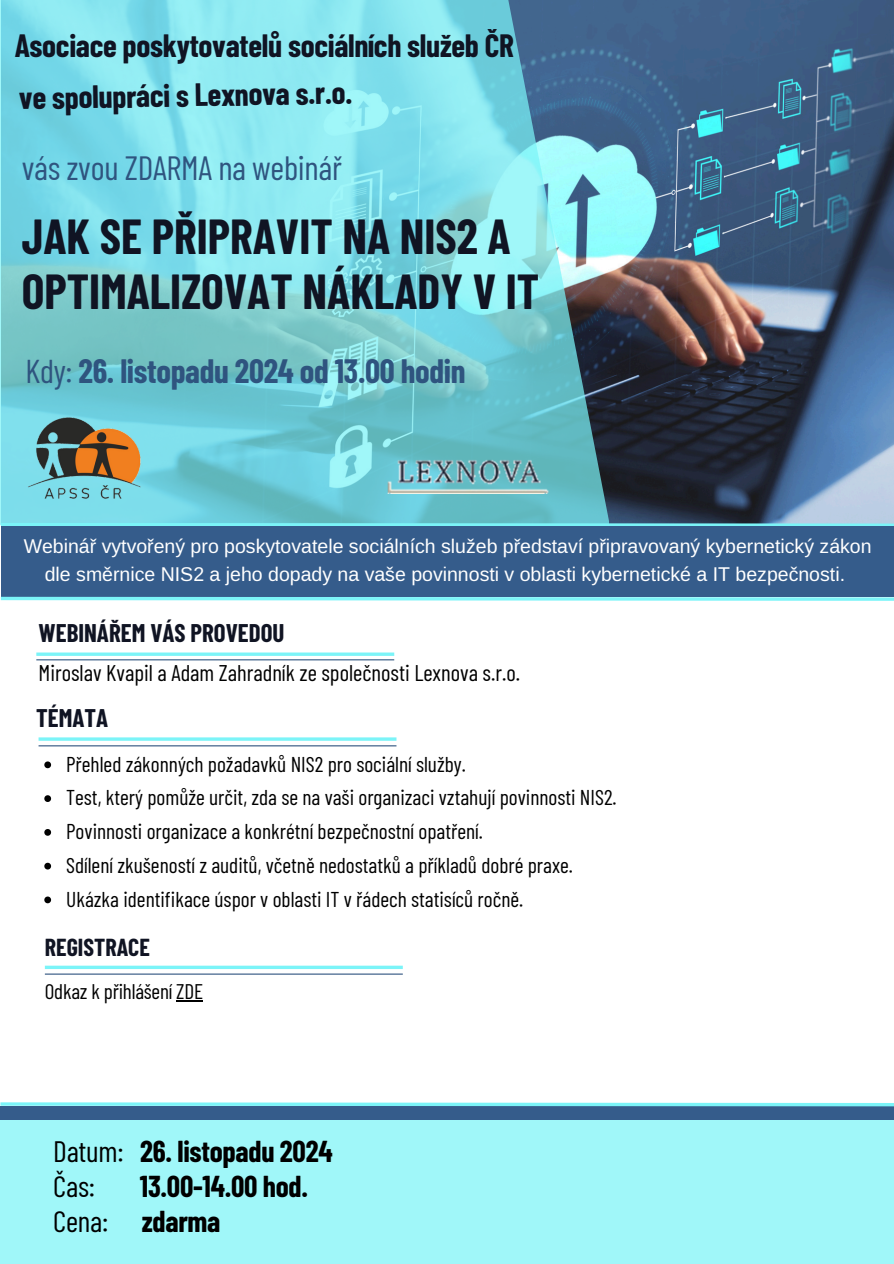
<style>
.page{position:relative;width:894px;height:1264px;background:#fff}
.page>*{position:absolute;margin:0;border:0;box-sizing:border-box;transform-origin:0 0}
.t1{font:700 48px/55.2px "Barlow Condensed";color:#101423}
.t2{font:33.6px "Barlow Condensed";letter-spacing:-.01em;color:#2f547f}
.t3{font:700 33px "Barlow Condensed";letter-spacing:-.01em;color:#2f547f}
.t4{font:700 31.5px "Barlow Condensed";letter-spacing:-.01em;color:#101423}
.t5{font:700 29.55px/35px "Barlow Condensed";letter-spacing:-.01em;color:#000}
.t6{font:700 24.9px "Barlow Condensed";color:#101423}
.t7{font:700 24px "Barlow Condensed";color:#101423}
.t8{font:22.65px "Barlow Condensed";color:#000}
.t9{font:21.45px "Barlow Condensed";color:#000}
.t10{font:21.15px "Barlow Condensed";letter-spacing:-.01em;color:#000}
.t11{font:19.5px/28.2px "Libra Sans";color:#fff;text-align:center}
.s1{font-weight:400}
</style>
<div class="page">
<hr style="left:36px;top:659px;width:358px;height:1px;background:#2f547f">
<svg style="left:36px;top:652px;width:358px;height:4px"></svg>
<img style="left:609px;top:0;width:284px;height:521px">
<svg style="left:0;top:0;width:609px;height:521px"></svg>
<img style="left:22px;top:404px;width:129px;height:104px">
<svg style="left:0;top:521px;width:893px;height:5px"></svg>
<img style="left:380px;top:456px;width:174px;height:37px">
<div style="left:1px;top:526px;width:892px;height:71px;background:#355c8b"></div>
<svg style="left:0;top:596px;width:893px;height:5px"></svg>
<hr style="left:39px;top:737px;width:357px;height:3px;background:#7bf4f8">
<hr style="left:39px;top:745px;width:357px;height:1px;background:#2f547f">
<hr style="left:45px;top:973px;width:357px;height:1px;background:#2f547f">
<svg style="left:45px;top:965px;width:357px;height:4px"></svg>
<div style="left:0;top:1110px;width:893px;height:153px;background:#a0f7f9"></div>
<svg style="left:44px;top:761px;width:7px;height:7px"></svg>
<svg style="left:44px;top:795px;width:7px;height:7px"></svg>
<svg style="left:44px;top:829px;width:7px;height:6px"></svg>
<svg style="left:44px;top:862px;width:7px;height:7px"></svg>
<svg style="left:44px;top:896px;width:7px;height:7px"></svg>
<svg style="left:176px;top:1000px;width:27px;height:1px"></svg>
<div style="left:0;top:1106px;width:893px;height:13px;background:#355c8b"></div>
<svg style="left:0;top:1102px;width:893px;height:5px"></svg>
<p class="t4" style="left:15px;top:26px;width:500px">Asociace poskytovatelů sociálních služeb ČR</p>
<p class="t4" style="left:19px;top:78px;width:334px;rotate:-1deg">ve spolupráci s Lexnova s.r.o.</p>
<p class="t2" style="left:22px;top:147px;width:321px">vás zvou ZDARMA na webinář</p>
<h3 class="t1" style="left:22px;top:207px;width:519px">JAK SE PŘIPRAVIT NA NIS2 A<br>OPTIMALIZOVAT NÁKLADY V IT</h3>
<h5 class="t3" style="left:25px;top:350px;width:441px"><span class="s1">Kdy:</span> 26. listopadu 2024 od 13.00 hodin</h5>
<h6 class="t11" style="left:24px;top:532px;width:849px">Webinář vytvořený pro poskytovatele sociálních služeb představí připravovaný kybernetický zákon dle směrnice NIS2 a jeho dopady na vaše povinnosti v oblasti kybernetické a IT bezpečnosti.</h6>
<h1 class="t6" style="left:39px;top:617px;width:247px">WEBINÁŘEM VÁS PROVEDOU</h1>
<p class="t8" style="left:39px;top:658px;width:483px">Miroslav Kvapil a Adam Zahradník ze společnosti Lexnova s.r.o.</p>
<h2 class="t6" style="left:36px;top:702px;width:73px">TÉMATA</h2>
<h5 class="t9" style="left:66px;top:750px;width:401px">Přehled zákonných požadavků NIS2 pro sociální služby.</h5>
<p class="t9" style="left:66px;top:784px;width:552px">Test, který pomůže určit, zda se na vaši organizaci vztahují povinnosti NIS2.</p>
<p class="t9" style="left:66px;top:817px;width:418px">Povinnosti organizace a konkrétní bezpečnostní opatření.</p>
<p class="t9" style="left:66px;top:851px;width:508px">Sdílení zkušeností z auditů, včetně nedostatků a příkladů dobré praxe.</p>
<p class="t9" style="left:66px;top:885px;width:458px">Ukázka identifikace úspor v oblasti IT v řádech statisíců ročně.</p>
<h3 class="t7" style="left:45px;top:931px;width:106px">REGISTRACE</h3>
<p class="t10" style="left:45px;top:978px;width:160px">Odkaz k přihlášení ZDE</p>
<h5 class="t5" style="left:53px;top:1133px;width:281px"><span class="s1">Datum:</span> 26. listopadu 2024<br><span class="s1">Čas:</span></h5>
<h5 class="t5" style="left:53px;top:1168px;width:256px;text-indent:87px">13.00-14.00 hod.<br><span class="s1">Cena:</span> zdarma</h5>
</div>
